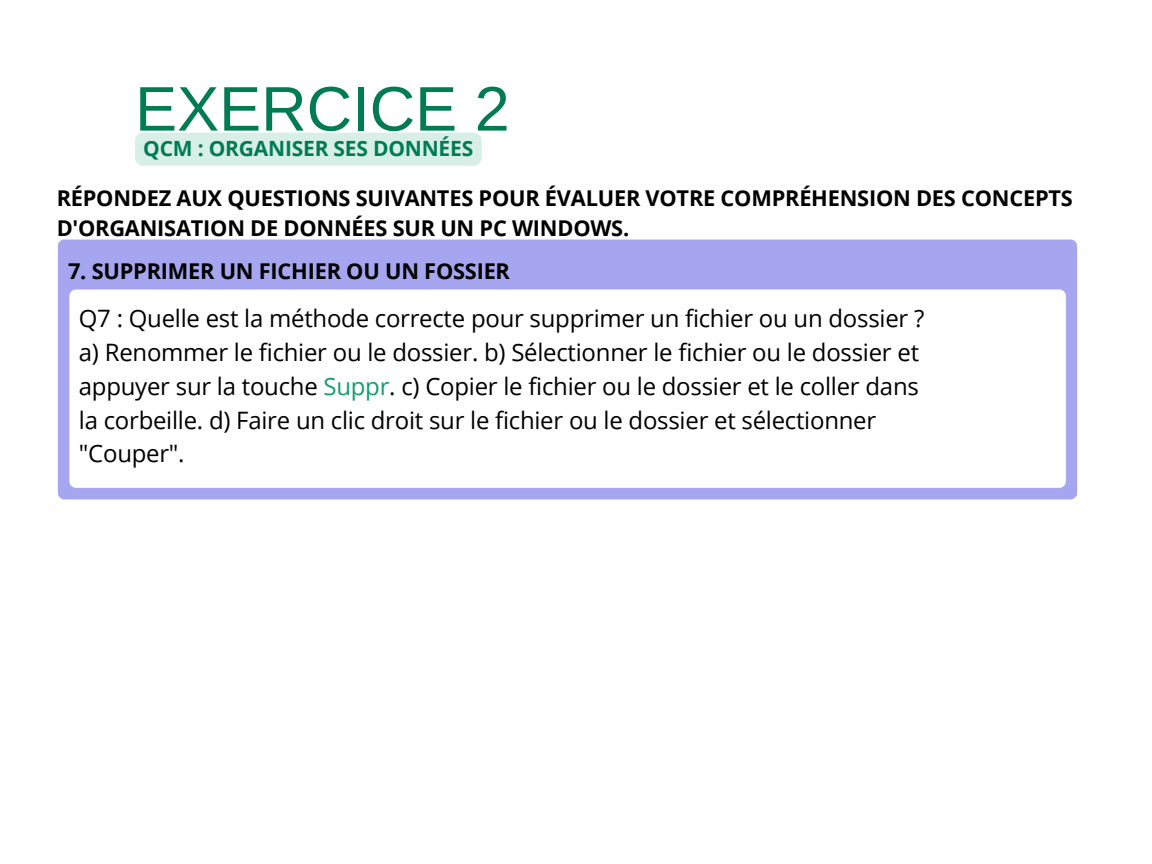
<style>
.page{position:relative;width:1152px;height:864px;background:#fff}
.page>*{position:absolute;margin:0;border:0;box-sizing:border-box;transform-origin:0 0}
.t1{font:63px "Arimo";color:#007b54}
.t2{font:24px/33.8px "Open Sans";letter-spacing:-.01em;color:#000}
.t3{font:700 21.75px/30.3px "Open Sans";letter-spacing:-.01em;color:#000}
.t4{font:700 21px "Open Sans";letter-spacing:-.01em;color:#007b54}
.s1{color:#129d70}
</style>
<div class="page">
<img style="left:57px;top:239px;width:1021px;height:261px">
<div style="left:135px;top:133px;width:347px;height:33px;background:#d7efe7"></div>
<p class="t1" style="left:135px;top:74px;width:376px">EXERCICE 2</p>
<h2 class="t4" style="left:143px;top:133px;width:331px">QCM : ORGANISER SES DONNÉES</h2>
<p class="t3" style="left:57px;top:182px;width:1018px">RÉPONDEZ AUX QUESTIONS SUIVANTES POUR ÉVALUER VOTRE COMPRÉHENSION DES CONCEPTS<br>D'ORGANISATION DE DONNÉES SUR UN PC WINDOWS.</p>
<h1 class="t3" style="left:68px;top:256px;width:443px">7. SUPPRIMER UN FICHIER OU UN FOSSIER</h1>
<p class="t2" style="left:79px;top:301px;width:847px">Q7 : Quelle est la méthode correcte pour supprimer un fichier ou un dossier ? a) Renommer le fichier ou le dossier. b) Sélectionner le fichier ou le dossier et appuyer sur la touche <span class="s1">Suppr</span>. c) Copier le fichier ou le dossier et le coller dans la corbeille. d) Faire un clic droit sur le fichier ou le dossier et sélectionner "Couper".</p>
</div>
